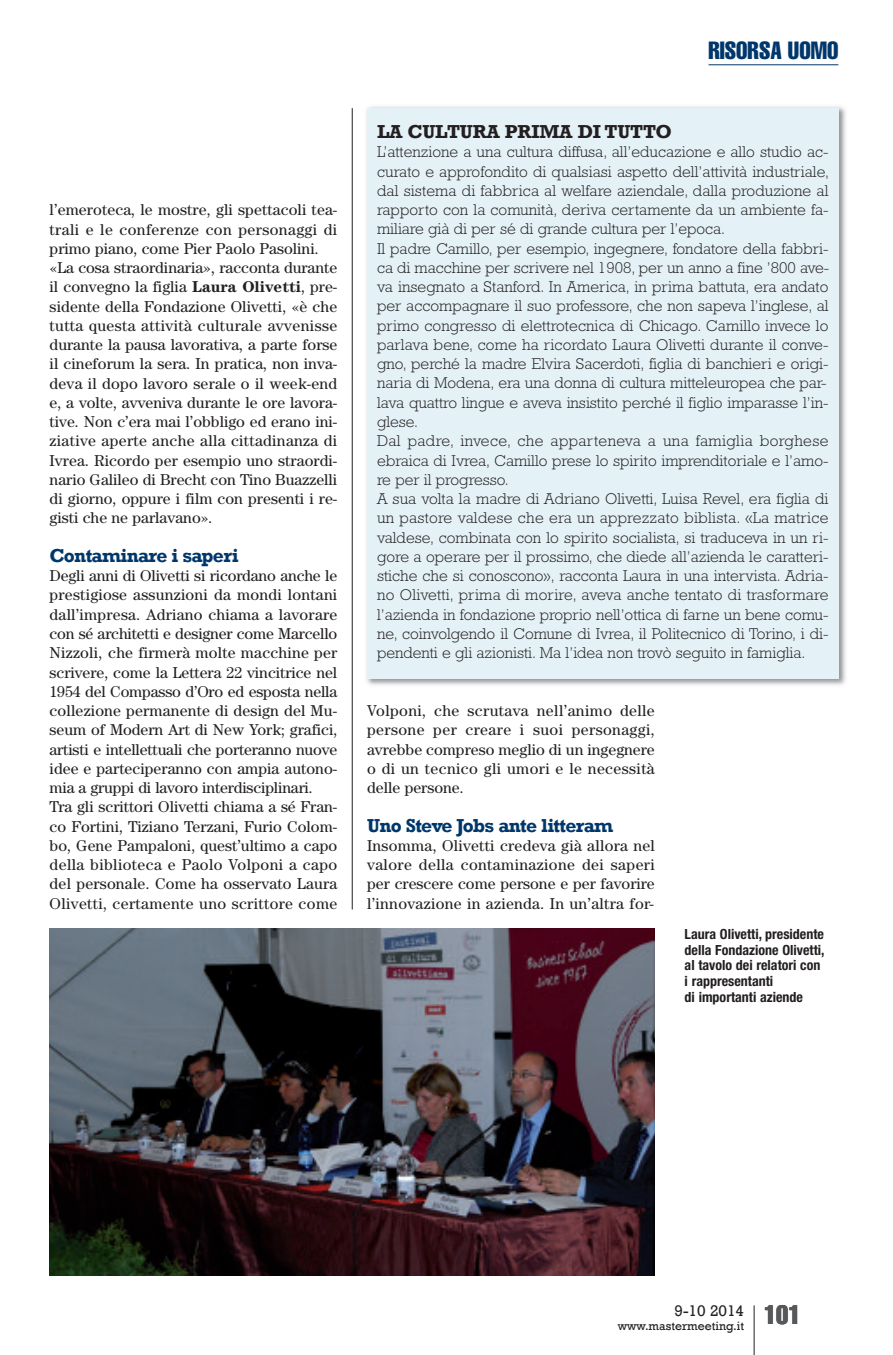
<style>
.page{position:relative;width:893px;height:1355px;background:#fff}
.page>*{position:absolute;margin:0;border:0;box-sizing:border-box;transform-origin:0 0}
.t1{font:extra-condensed 26.25px "Helvetica";color:#57585a}
.t2{font:extra-condensed 24.5px "Helvetica";color:#00376b}
.t3{font:700 19.25px "Rockwell";letter-spacing:-.035em;color:#00376b}
.t4{font:700 19.25px "Rockwell";letter-spacing:-.01em;color:#231f20}
.t5{font:15.75px/19.2px "Century";color:#231f20}
.t6{font:300 15.75px/19.2px "Rockwell";color:#231f20}
.t7{font:15.75px "Rockwell";color:#231f20}
.t8{font:700 condensed 14px/15.8px "Helvetica Neue";color:#231f20}
.t9{font:12.25px "Rockwell";color:#231f20}
.s1{font-weight:700}
</style>
<div class="page">
<hr style="left:754px;top:1305px;width:1px;height:49px;background:#231f20">
<hr style="left:708px;top:64px;width:130px;height:1px;background:#00376b">
<hr style="left:352px;top:108px;width:1px;height:801px;background:#231f20">
<img style="left:366px;top:106px;width:480px;height:579px">
<div style="left:367px;top:108px;width:471px;height:570px;background:#e4f2f8"></div>
<img style="left:50px;top:928px;width:605px;height:347px">
<p class="t5" style="left:50px;top:202px;width:289px">l’emeroteca, le mostre, gli spettacoli tea&shy;trali e le conferenze con personaggi di primo piano, come Pier Paolo Pasolini. «La cosa straordinaria», racconta durante il convegno la figlia <span class="s1">Laura Olivetti</span>, pre&shy;sidente della Fondazione Olivetti, «è che tutta questa attività culturale avvenisse durante la pausa lavorativa, a parte forse il cineforum la sera. In pratica, non inva&shy;deva il dopo lavoro serale o il week-end e, a volte, avveniva durante le ore lavora&shy;tive. Non c’era mai l’obbligo ed erano ini&shy;ziative aperte anche alla cittadinanza di Ivrea. Ricordo per esempio uno straordi&shy;nario Galileo di Brecht con Tino Buazzelli di giorno, oppure i film con presenti i re&shy;gisti che ne parlavano».</p>
<p class="t3" style="left:50px;top:543px;width:190px">contaminare i saperi</p>
<p class="t5" style="left:50px;top:567px;width:289px">Degli anni di Olivetti si ricordano anche le prestigiose assunzioni da mondi lontani dall’impresa. Adriano chiama a lavorare con sé architetti e designer come Marcello Nizzoli, che firmerà molte macchine per scrivere, come la Lettera 22 vincitrice nel 1954 del Compasso d’Oro ed esposta nella collezione permanente di design del Mu&shy;seum of Modern Art di New York; grafici, artisti e intellettuali che porteranno nuove idee e parteciperanno con ampia autono&shy;mia a gruppi di lavoro interdisciplinari.<br>Tra gli scrittori Olivetti chiama a sé Fran&shy;co Fortini, Tiziano Terzani, Furio Colom&shy;bo, Gene Pampaloni, quest’ultimo a capo della biblioteca e Paolo Volponi a capo del personale. Come ha osservato Laura Olivetti, certamente uno scrittore come</p>
<h2 class="t2" style="left:708px;top:42px;width:131px">RISORSA UOMO</h2>
<p class="t4" style="left:377px;top:120px;width:296px">La cuLtura prima di tutto</p>
<p class="t6" style="left:377px;top:144px;width:454px">L’attenzione a una cultura diffusa, all’educazione e allo studio ac&shy;curato e approfondito di qualsiasi aspetto dell’attività industriale, dal sistema di fabbrica al welfare aziendale, dalla produzione al rapporto con la comunità, deriva certamente da un ambiente fa&shy;miliare già di per sé di grande cultura per l’epoca.<br>Il padre Camillo, per esempio, ingegnere, fondatore della fabbri&shy;ca di macchine per scrivere nel 1908, per un anno a fine ’800 ave&shy;va insegnato a Stanford. In America, in prima battuta, era andato per accompagnare il suo professore, che non sapeva l’inglese, al primo congresso di elettrotecnica di Chicago. Camillo invece lo parlava bene, come ha ricordato Laura Olivetti durante il conve&shy;gno, perché la madre Elvira Sacerdoti, figlia di banchieri e origi&shy;naria di Modena, era una donna di cultura mitteleuropea che par&shy;lava quattro lingue e aveva insistito perché il figlio imparasse l’in&shy;glese.<br>Dal padre, invece, che apparteneva a una famiglia borghese ebraica di Ivrea, Camillo prese lo spirito imprenditoriale e l’amo&shy;re per il progresso.<br>A sua volta la madre di Adriano Olivetti, Luisa Revel, era figlia di un pastore valdese che era un apprezzato biblista. «La matrice valdese, combinata con lo spirito socialista, si traduceva in un ri&shy;gore a operare per il prossimo, che diede all’azienda le caratteri&shy;stiche che si conoscono», racconta Laura in una intervista. Adria&shy;no Olivetti, prima di morire, aveva anche tentato di trasformare l’azienda in fondazione proprio nell’ottica di farne un bene comu&shy;ne, coinvolgendo il Comune di Ivrea, il Politecnico di Torino, i di&shy;pendenti e gli azionisti. Ma l’idea non trovò seguito in famiglia.</p>
<p class="t5" style="left:367px;top:702px;width:289px;text-align:justify">Volponi, che scrutava nell’animo delle persone per creare i suoi personaggi, avrebbe compreso meglio di un ingegnere o di un tecnico gli umori e le necessità delle persone.</p>
<p class="t3" style="left:367px;top:813px;width:248px">uno Steve Jobs ante litteram</p>
<p class="t5" style="left:367px;top:837px;width:289px;text-align:justify">Insomma, Olivetti credeva già allora nel valore della contaminazione dei saperi per crescere come persone e per favorire l’innovazione in azienda. In un’altra for-</p>
<p class="t8" style="left:685px;top:927px;width:141px">Laura Olivetti, presidente della Fondazione Olivetti, al tavolo dei relatori con i rappresentanti<br>di importanti aziende</p>
<p class="t7" style="left:674px;top:1300px;width:71px">9-10 2014</p>
<p class="t9" style="left:618px;top:1318px;width:128px">www.mastermeeting.it</p>
<h1 class="t1" style="left:764px;top:1305px;width:38px">101</h1>
</div>
